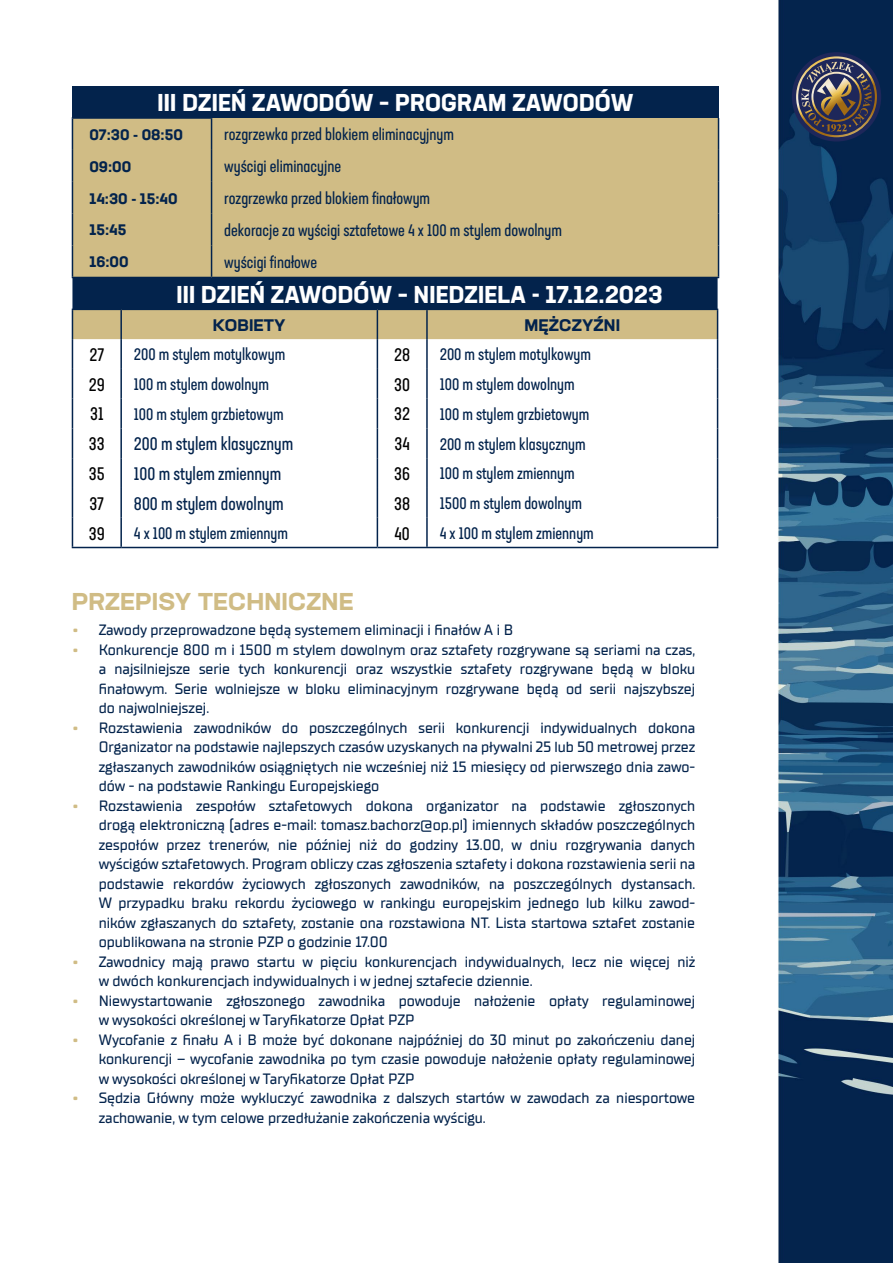
<style>
.page{position:relative;width:893px;height:1263px;background:#fff}
.page>*{position:absolute;margin:0;border:0;box-sizing:border-box;transform-origin:0 0}
.t1{font:700 24px "Neusa Next Pro";letter-spacing:.01em;color:#fff}
.t2{font:700 expanded 24px "Neusa Next Pro";letter-spacing:.01em;color:#d0bc85}
.t3{font:18px "Neusa Next Pro Compact";color:#03234c}
.t4{font:18px "Neusa Next Pro Compact";color:#000}
.t5{font:16.5px "Neusa Next Pro Compact";color:#03234c}
.t6{font:700 expanded 16.5px "Neusa Next Pro";letter-spacing:.01em;color:#03234c}
.t7{font:500 15px/19.5px "TT Supermolot Neue";color:#03234c;text-align:justify}
.t8{font:700 15px "Neusa Next Pro";color:#03234c}
.s1{font-family:"TT Supermolot Neue Exp";font-weight:900;color:#d0bc85}
</style>
<div class="page">
<img style="left:71px;top:0;width:822px;height:1263px">
<div style="left:792px;top:52px;width:89px;height:90px;background:#1e275a;border-radius:50%"></div>
<img style="left:796px;top:56px;width:81px;height:81px">
<svg style="left:72px;top:278px;width:646px;height:61px;background:#636a66"></svg>
<hr style="left:72px;top:339px;width:1px;height:30px;background:#03234c">
<hr style="left:120px;top:339px;width:2px;height:30px;background:#03234c">
<hr style="left:377px;top:339px;width:1px;height:30px;background:#03234c">
<hr style="left:426px;top:339px;width:2px;height:30px;background:#03234c">
<hr style="left:717px;top:339px;width:1px;height:30px;background:#03234c">
<hr style="left:72px;top:369px;width:1px;height:30px;background:#03234c">
<hr style="left:120px;top:369px;width:2px;height:30px;background:#03234c">
<hr style="left:377px;top:369px;width:1px;height:30px;background:#03234c">
<hr style="left:426px;top:369px;width:2px;height:30px;background:#03234c">
<svg style="left:72px;top:399px;width:1px;height:29px"></svg>
<hr style="left:120px;top:399px;width:2px;height:29px;background:#03234c">
<svg style="left:377px;top:399px;width:1px;height:29px"></svg>
<hr style="left:426px;top:399px;width:2px;height:29px;background:#03234c">
<hr style="left:72px;top:428px;width:1px;height:30px;background:#03234c">
<hr style="left:120px;top:428px;width:2px;height:30px;background:#03234c">
<hr style="left:377px;top:428px;width:1px;height:30px;background:#03234c">
<hr style="left:426px;top:428px;width:2px;height:30px;background:#03234c">
<hr style="left:72px;top:458px;width:1px;height:30px;background:#03234c">
<hr style="left:120px;top:458px;width:2px;height:30px;background:#03234c">
<hr style="left:377px;top:458px;width:1px;height:30px;background:#03234c">
<hr style="left:426px;top:458px;width:2px;height:30px;background:#03234c">
<hr style="left:72px;top:488px;width:1px;height:30px;background:#03234c">
<hr style="left:120px;top:488px;width:2px;height:30px;background:#03234c">
<hr style="left:377px;top:488px;width:1px;height:30px;background:#03234c">
<hr style="left:426px;top:488px;width:2px;height:30px;background:#03234c">
<hr style="left:717px;top:369px;width:1px;height:30px;background:#03234c">
<svg style="left:717px;top:399px;width:1px;height:29px"></svg>
<hr style="left:717px;top:428px;width:1px;height:30px;background:#03234c">
<hr style="left:717px;top:458px;width:1px;height:30px;background:#03234c">
<hr style="left:717px;top:488px;width:1px;height:30px;background:#03234c">
<svg style="left:72px;top:518px;width:1px;height:29px"></svg>
<hr style="left:120px;top:518px;width:2px;height:29px;background:#03234c">
<svg style="left:377px;top:518px;width:1px;height:29px"></svg>
<hr style="left:426px;top:518px;width:2px;height:29px;background:#03234c">
<hr style="left:72px;top:547px;width:49px;height:1px;background:#03234c">
<hr style="left:121px;top:547px;width:256px;height:1px;background:#03234c">
<hr style="left:377px;top:547px;width:50px;height:1px;background:#03234c">
<svg style="left:717px;top:518px;width:1px;height:29px"></svg>
<hr style="left:427px;top:547px;width:291px;height:1px;background:#03234c">
<div style="left:72px;top:86px;width:646px;height:32px;background:#03234c"></div>
<div style="left:73px;top:118px;width:645px;height:159px;background:#d0bc85"></div>
<hr style="left:72px;top:119px;width:1px;height:31px;background:#03234c">
<hr style="left:72px;top:117px;width:140px;height:2px;background:#03234c">
<hr style="left:211px;top:119px;width:1px;height:31px;background:#03234c">
<hr style="left:72px;top:150px;width:1px;height:32px;background:#03234c">
<hr style="left:211px;top:150px;width:1px;height:32px;background:#03234c">
<hr style="left:718px;top:118px;width:1px;height:32px;background:#03234c">
<hr style="left:718px;top:150px;width:1px;height:32px;background:#03234c">
<hr style="left:72px;top:182px;width:1px;height:32px;background:#03234c">
<hr style="left:72px;top:214px;width:1px;height:32px;background:#03234c">
<hr style="left:211px;top:182px;width:1px;height:32px;background:#03234c">
<hr style="left:211px;top:214px;width:1px;height:32px;background:#03234c">
<hr style="left:718px;top:182px;width:1px;height:32px;background:#03234c">
<hr style="left:718px;top:214px;width:1px;height:32px;background:#03234c">
<hr style="left:72px;top:246px;width:1px;height:31px;background:#03234c">
<hr style="left:72px;top:277px;width:140px;height:1px;background:#03234c">
<hr style="left:211px;top:246px;width:1px;height:31px;background:#03234c">
<hr style="left:212px;top:277px;width:507px;height:1px;background:#03234c">
<hr style="left:718px;top:246px;width:1px;height:31px;background:#03234c">
<h1 class="t1" style="left:158px;top:87px;width:477px">III DZIEŃ ZAWODÓW – PROGRAM ZAWODÓW</h1>
<p class="t8" style="left:89px;top:125px;width:95px">07:30 - 08:50</p>
<p class="t5" style="left:224px;top:124px;width:231px">rozgrzewka przed blokiem eliminacyjnym</p>
<p class="t8" style="left:89px;top:157px;width:43px">09:00</p>
<p class="t5" style="left:224px;top:156px;width:118px">wyścigi eliminacyjne</p>
<p class="t8" style="left:89px;top:188px;width:90px">14:30 - 15:40</p>
<p class="t5" style="left:224px;top:188px;width:207px">rozgrzewka przed blokiem finałowym</p>
<p class="t8" style="left:89px;top:220px;width:39px">15:45</p>
<p class="t5" style="left:224px;top:220px;width:339px">dekoracje za wyścigi sztafetowe 4 x 100 m stylem dowolnym</p>
<p class="t8" style="left:89px;top:252px;width:41px">16:00</p>
<p class="t5" style="left:224px;top:252px;width:94px">wyścigi finałowe</p>
<h1 class="t1" style="left:176px;top:279px;width:488px">III DZIEŃ ZAWODÓW – NIEDZIELA - 17.12.2023</h1>
<p class="t6" style="left:213px;top:314px;width:74px">KOBIETY</p>
<p class="t6" style="left:524px;top:314px;width:97px">MĘŻCZYŹNI</p>
<p class="t4" style="left:89px;top:344px;width:16px">27</p>
<p class="t5" style="left:134px;top:344px;width:153px">200 m stylem motylkowym</p>
<p class="t4" style="left:394px;top:344px;width:18px">28</p>
<p class="t5" style="left:440px;top:344px;width:153px">200 m stylem motylkowym</p>
<p class="t4" style="left:89px;top:373px;width:17px">29</p>
<p class="t5" style="left:134px;top:374px;width:136px">100 m stylem dowolnym</p>
<p class="t4" style="left:394px;top:373px;width:17px">30</p>
<p class="t5" style="left:440px;top:374px;width:136px">100 m stylem dowolnym</p>
<p class="t4" style="left:90px;top:403px;width:15px">31</p>
<p class="t5" style="left:134px;top:404px;width:151px">100 m stylem grzbietowym</p>
<p class="t4" style="left:394px;top:403px;width:17px">32</p>
<p class="t5" style="left:440px;top:404px;width:151px">100 m stylem grzbietowym</p>
<p class="t4" style="left:89px;top:433px;width:17px">33</p>
<p class="t3" style="left:134px;top:433px;width:161px">200 m stylem klasycznym</p>
<p class="t4" style="left:395px;top:433px;width:17px">34</p>
<p class="t5" style="left:440px;top:434px;width:147px">200 m stylem klasycznym</p>
<p class="t4" style="left:89px;top:463px;width:17px">35</p>
<p class="t3" style="left:134px;top:463px;width:149px">100 m stylem zmiennym</p>
<p class="t4" style="left:394px;top:463px;width:17px">36</p>
<p class="t5" style="left:440px;top:463px;width:137px">100 m stylem zmiennym</p>
<p class="t4" style="left:90px;top:492px;width:16px">37</p>
<p class="t3" style="left:134px;top:492px;width:151px">800 m stylem dowolnym</p>
<p class="t4" style="left:394px;top:492px;width:17px">38</p>
<p class="t5" style="left:440px;top:493px;width:144px">1500 m stylem dowolnym</p>
<p class="t4" style="left:89px;top:522px;width:17px">39</p>
<p class="t5" style="left:134px;top:523px;width:156px">4 x 100 m stylem zmiennym</p>
<p class="t4" style="left:394px;top:522px;width:17px">40</p>
<p class="t5" style="left:440px;top:523px;width:156px">4 x 100 m stylem zmiennym</p>
<h1 class="t2" style="left:72px;top:585px;width:283px">PRZEPISY TECHNICZNE</h1>
<p class="t7" style="left:72px;top:620px;width:443px"><span class="s1">•</span> Zawody przeprowadzone będą systemem eliminacji i finałów A i B</p>
<p class="t7" style="left:99px;top:640px;width:598px;text-indent:-27px"><span class="s1">•</span> Konkurencje 800 m i 1500 m stylem dowolnym oraz sztafety rozgrywane są seriami na czas, a najsilniejsze serie tych konkurencji oraz wszystkie sztafety rozgrywane będą w bloku finałowym. Serie wolniejsze w bloku eliminacyjnym rozgrywane będą od serii najszybszej do najwolniejszej.</p>
<p class="t7" style="left:99px;top:718px;width:598px;text-indent:-27px"><span class="s1">•</span> Rozstawienia zawodników do poszczególnych serii konkurencji indywidualnych dokona Organizator na podstawie najlepszych czasów uzyskanych na pływalni 25 lub 50 metrowej przez zgłaszanych zawodników osiągniętych nie wcześniej niż 15 miesięcy od pierwszego dnia zawo&shy;dów - na podstawie Rankingu Europejskiego</p>
<p class="t7" style="left:99px;top:796px;width:598px;text-indent:-27px"><span class="s1">•</span> Rozstawienia zespołów sztafetowych dokona organizator na podstawie zgłoszonych drogą elektroniczną (adres e-mail: tomasz.bachorz@op.pl) imiennych składów poszczególnych zespołów przez trenerów, nie później niż do godziny 13.00, w dniu rozgrywania danych wyścigów sztafetowych. Program obliczy czas zgłoszenia sztafety i dokona rozstawienia serii na podstawie rekordów życiowych zgłoszonych zawodników, na poszczególnych dystansach.<br>W przypadku braku rekordu życiowego w rankingu europejskim jednego lub kilku zawod&shy;ników zgłaszanych do sztafety, zostanie ona rozstawiona NT. Lista startowa sztafet zostanie opublikowana na stronie PZP o godzinie 17.00</p>
<p class="t7" style="left:99px;top:952px;width:598px;text-indent:-27px"><span class="s1">•</span> Zawodnicy mają prawo startu w pięciu konkurencjach indywidualnych, lecz nie więcej niż w dwóch konkurencjach indywidualnych i w jednej sztafecie dziennie.</p>
<p class="t7" style="left:99px;top:991px;width:598px;text-indent:-27px"><span class="s1">•</span> Niewystartowanie zgłoszonego zawodnika powoduje nałożenie opłaty regulaminowej w wysokości określonej w Taryfikatorze Opłat PZP</p>
<p class="t7" style="left:99px;top:1030px;width:598px;text-indent:-27px"><span class="s1">•</span> Wycofanie z finału A i B może być dokonane najpóźniej do 30 minut po zakończeniu danej konkurencji – wycofanie zawodnika po tym czasie powoduje nałożenie opłaty regulaminowej w wysokości określonej w Taryfikatorze Opłat PZP</p>
<p class="t7" style="left:99px;top:1088px;width:598px;text-indent:-27px"><span class="s1">•</span> Sędzia Główny może wykluczyć zawodnika z dalszych startów w zawodach za niesportowe zachowanie, w tym celowe przedłużanie zakończenia wyścigu.</p>
</div>
